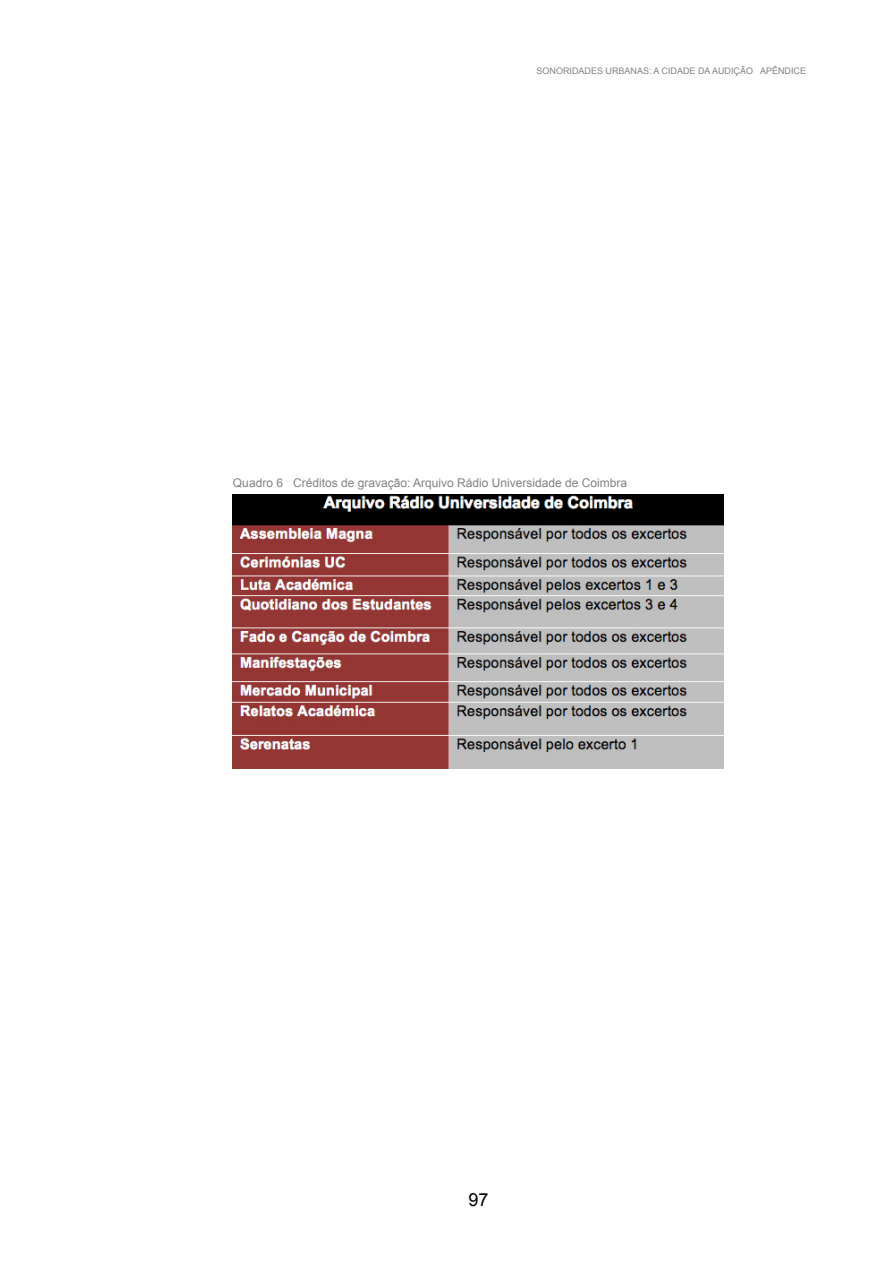
<style>
.page{position:relative;width:893px;height:1263px;background:#fff}
.page>*{position:absolute;margin:0;border:0;box-sizing:border-box;transform-origin:0 0}
.t1{font:18px "Arial";color:#000}
.t2{font:12px "Arial";color:#808285}
.t3{font:9px "Arial";color:#808285}
</style>
<div class="page">
<img style="left:233px;top:494px;width:491px;height:274px">
<p class="t3" style="left:536px;top:65px;width:271px">SONORIDADES URBANAS: A CIDADE DA AUDIÇÃO APÊNDICE</p>
<p class="t2" style="left:233px;top:475px;width:396px">Quadro 6 Créditos de gravação: Arquivo Rádio Universidade de Coimbra</p>
<p class="t1" style="left:468px;top:1187px;width:21px">97</p>
</div>
